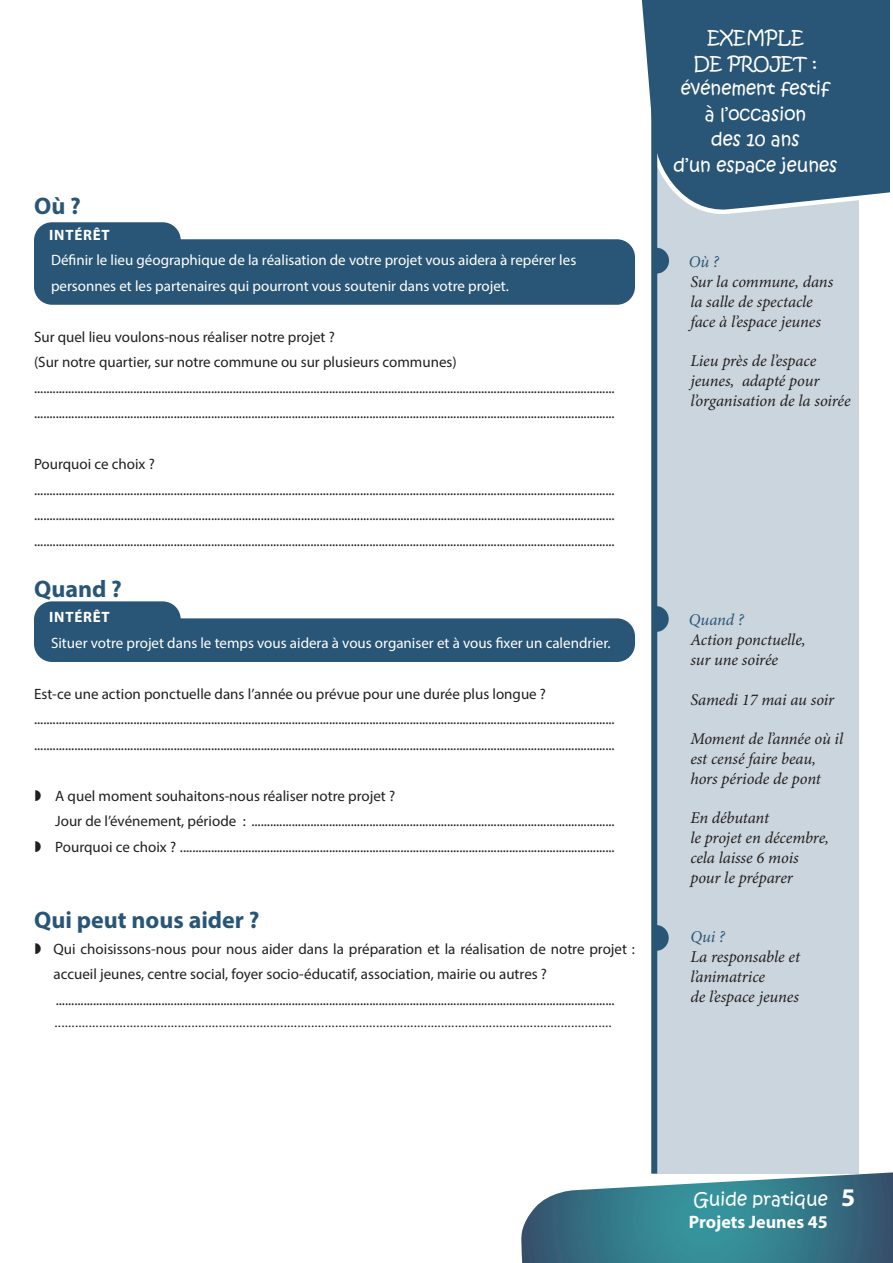
<style>
.page{position:relative;width:893px;height:1263px;background:#fff}
.page>*{position:absolute;margin:0;border:0;box-sizing:border-box;transform-origin:0 0}
.t1{font:700 24px "Myriad Pro";color:#295676}
.t2{font:18px "Kristen ITC";color:#fff}
.t3{font:700 18px "Myriad Pro";color:#fff}
.t4{font:italic 16.5px/19.8px "Minion Pro";letter-spacing:-.005em;color:#231f20}
.t5{font:italic 16.5px "Minion Pro";letter-spacing:-.005em;color:#295676}
.retrait_négatif-5{font:15px/25.5px "Myriad Pro";color:#231f20}
.retrait_négatif{font:15px/25.5px "Myriad Pro";color:#fff}
.retrait_négatif-2{font:700 15px "Myriad Pro";letter-spacing:.05em;color:#fff}
.s1{font-family:"Minion Pro"}
.s2{font-family:"Myriad Pro";font-weight:700;font-size:25.5px}
</style>
<div class="page">
<svg style="left:521px;top:1172px;width:372px;height:91px;background:#4f8897"></svg>
<div style="left:657px;top:111px;width:202px;height:1063px;background:#cad5dd"></div>
<svg style="left:641px;top:0;width:249px;height:217px;background:#3e6683"></svg>
<div style="left:34px;top:601px;width:147px;height:56px;background:#295676;border-radius:18px"></div>
<div style="left:34px;top:618px;width:601px;height:44px;background:#295676;border-radius:18px"></div>
<div style="left:34px;top:222px;width:147px;height:56px;background:#295676;border-radius:18px"></div>
<div style="left:34px;top:239px;width:601px;height:66px;background:#295676;border-radius:18px"></div>
<svg style="left:657px;top:248px;width:12px;height:26px"></svg>
<svg style="left:657px;top:606px;width:12px;height:26px"></svg>
<svg style="left:657px;top:925px;width:12px;height:26px"></svg>
<div style="left:651px;top:0;width:6px;height:1174px;background:#295676"></div>
<p class="t1" style="left:34px;top:191px;width:48px">Où ?</p>
<p class="retrait_négatif-2" style="left:49px;top:225px;width:62px">INTÉRÊT</p>
<p class="retrait_négatif" style="left:51px;top:247px;width:527px">Définir le lieu géographique de la réalisation de votre projet vous aidera à repérer les personnes et les partenaires qui pourront vous soutenir dans votre projet.</p>
<p class="retrait_négatif-5" style="left:34px;top:324px;width:302px">Sur quel lieu voulons-nous réaliser notre projet ?</p>
<p class="retrait_négatif-5" style="left:34px;top:349px;width:424px">(Sur notre quartier, sur notre commune ou sur plusieurs communes)</p>
<p class="retrait_négatif-5" style="left:34px;top:375px;width:582px">...........................................................................................................................................................................................</p>
<p class="retrait_négatif-5" style="left:34px;top:400px;width:582px">...........................................................................................................................................................................................</p>
<p class="retrait_négatif-5" style="left:34px;top:451px;width:122px">Pourquoi ce choix ?</p>
<p class="retrait_négatif-5" style="left:34px;top:477px;width:582px">...........................................................................................................................................................................................</p>
<p class="retrait_négatif-5" style="left:34px;top:502px;width:582px">...........................................................................................................................................................................................</p>
<p class="retrait_négatif-5" style="left:34px;top:528px;width:582px">...........................................................................................................................................................................................</p>
<p class="t1" style="left:34px;top:573px;width:89px">Quand ?</p>
<p class="retrait_négatif-2" style="left:49px;top:607px;width:62px">INTÉRÊT</p>
<p class="retrait_négatif" style="left:51px;top:630px;width:561px">Situer votre projet dans le temps vous aidera à vous organiser et à vous fixer un calendrier.</p>
<p class="retrait_négatif-5" style="left:34px;top:681px;width:514px">Est-ce une action ponctuelle dans l’année ou prévue pour une durée plus longue ?</p>
<p class="retrait_négatif-5" style="left:34px;top:706px;width:582px">...........................................................................................................................................................................................</p>
<p class="retrait_négatif-5" style="left:34px;top:732px;width:582px">...........................................................................................................................................................................................</p>
<p class="retrait_négatif-5" style="left:55px;top:783px;width:341px">A quel moment souhaitons-nous réaliser notre projet ?</p>
<p class="retrait_négatif-5" style="left:55px;top:808px;width:561px">Jour de l’événement, période : .....................................................................................................................</p>
<p class="retrait_négatif-5" style="left:55px;top:834px;width:561px">Pourquoi ce choix ? ............................................................................................................................................</p>
<p class="t1" style="left:34px;top:905px;width:227px">Qui peut nous aider ?</p>
<p class="retrait_négatif-5" style="left:54px;top:936px;width:583px">Qui choisissons-nous pour nous aider dans la préparation et la réalisation de notre projet : accueil jeunes, centre social, foyer socio-éducatif, association, mairie ou autres ?</p>
<p class="retrait_négatif-5" style="left:55px;top:989px;width:562px;line-height:21.6px">.................................................................................................................................................................................... <span class="s1">...................................................................................................................................................................</span></p>
<p class="t2" style="left:707px;top:26px;width:98px">EXEMPLE</p>
<p class="t2" style="left:693px;top:51px;width:126px">DE PROJET :</p>
<p class="t2" style="left:681px;top:77px;width:151px">événement festif</p>
<p class="t2" style="left:705px;top:102px;width:103px">à l’occasion</p>
<p class="t2" style="left:711px;top:128px;width:90px">des 10 ans</p>
<p class="t2" style="left:673px;top:153px;width:165px">d’un espace jeunes</p>
<p class="t5" style="left:689px;top:252px;width:32px">Où ?</p>
<p class="t4" style="left:690px;top:272px;width:144px">Sur la commune, dans</p>
<p class="t4" style="left:690px;top:292px;width:124px">la salle de spectacle</p>
<p class="t4" style="left:690px;top:312px;width:132px">face à l’espace jeunes</p>
<p class="t4" style="left:690px;top:352px;width:162px">Lieu près de l’espace jeunes, adapté pour l’organisation de la soirée</p>
<p class="t5" style="left:689px;top:610px;width:56px">Quand ?</p>
<p class="t4" style="left:690px;top:631px;width:117px">Action ponctuelle,</p>
<p class="t4" style="left:690px;top:650px;width:89px">sur une soirée</p>
<p class="t4" style="left:690px;top:690px;width:145px">Samedi 17 mai au soir</p>
<p class="t4" style="left:690px;top:730px;width:154px">Moment de l’année où il est censé faire beau,</p>
<p class="t4" style="left:690px;top:769px;width:132px">hors période de pont</p>
<p class="t4" style="left:690px;top:809px;width:80px">En débutant</p>
<p class="t4" style="left:690px;top:829px;width:140px">le projet en décembre,</p>
<p class="t4" style="left:690px;top:848px;width:110px">cela laisse 6 mois</p>
<p class="t4" style="left:690px;top:868px;width:104px">pour le préparer</p>
<p class="t5" style="left:690px;top:927px;width:36px">Qui ?</p>
<p class="t4" style="left:690px;top:947px;width:111px">La responsable et</p>
<p class="t4" style="left:690px;top:967px;width:76px">l’animatrice</p>
<p class="t4" style="left:690px;top:987px;width:110px">de l’espace jeunes</p>
<p class="t2" style="left:694px;top:1188px;width:163px">Guide pratique <span class="s2">5</span></p>
<p class="t3" style="left:689px;top:1210px;width:141px">Projets Jeunes 45</p>
</div>
